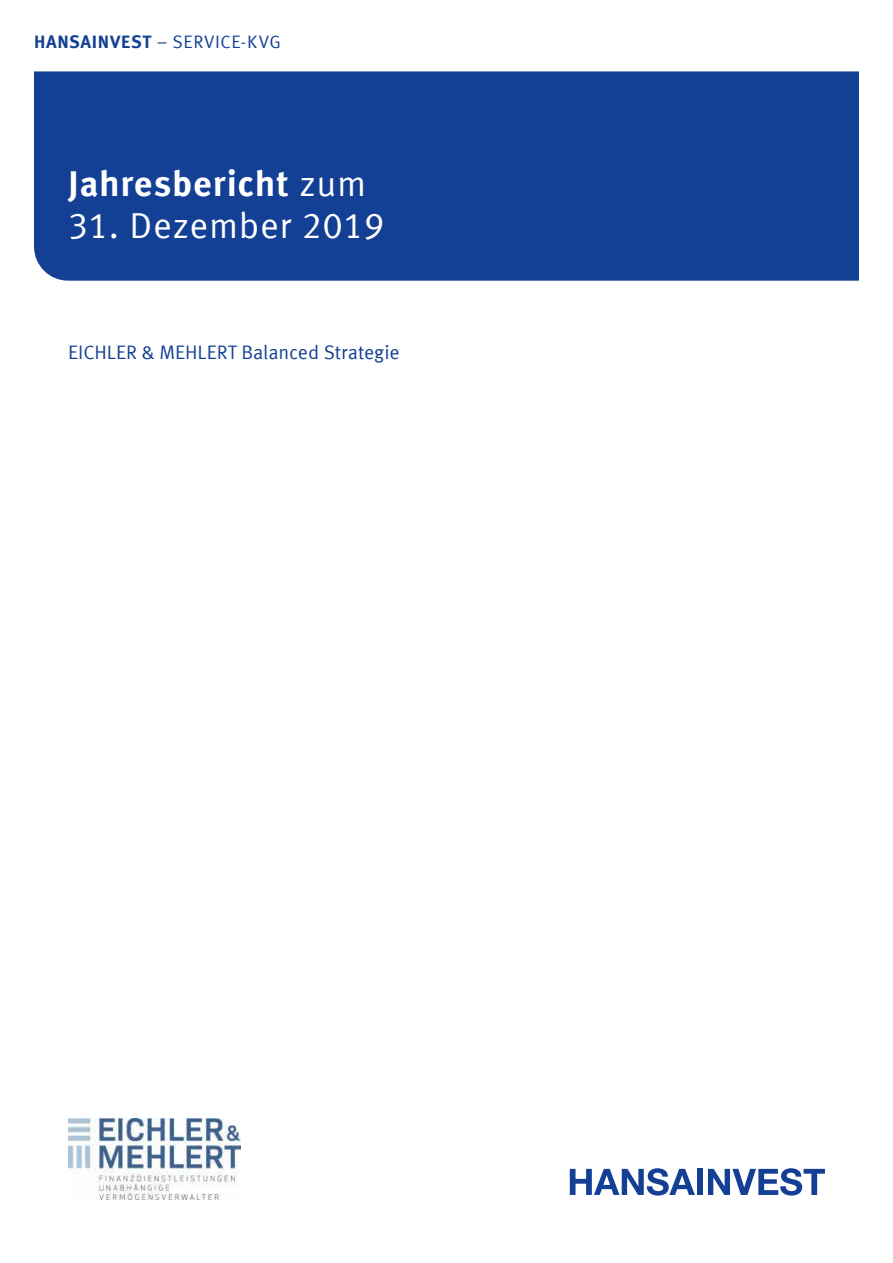
<style>
.page{position:relative;width:893px;height:1263px;background:#fff}
.page>*{position:absolute;margin:0;border:0;box-sizing:border-box;transform-origin:0 0}
.t1{font:700 36px "Meta Offc Pro";letter-spacing:.02em;color:#fff}
.t2{font:36px "Meta Offc Pro Norm";letter-spacing:.015em;color:#fff}
.t3{font:19.5px "Meta Offc Pro Norm";color:#134094}
.t4{font:18px "Meta Offc Pro Norm";letter-spacing:.03em;color:#134094}
.s1{font-family:"Meta Offc Pro";font-weight:700}
.s2{font-family:"Meta Offc Pro Norm";font-weight:400}
</style>
<div class="page">
<div style="left:34px;top:71px;width:825px;height:210px;background:#134094"></div>
<svg style="left:570px;top:1168px;width:125px;height:27px"></svg>
<div style="left:697px;top:1169px;width:6px;height:26px;background:#134094"></div>
<svg style="left:708px;top:1168px;width:117px;height:27px"></svg>
<img style="left:68px;top:1118px;width:172px;height:81px">
<p class="t4" style="left:34px;top:28px;width:248px"><span class="s1">HANSAINVEST</span> – SERVICE-KVG</p>
<h1 class="t1" style="left:68px;top:155px;width:300px">Jahresbericht <span class="s2">zum</span></h1>
<h1 class="t2" style="left:68px;top:198px;width:318px">31. Dezember 2019</h1>
<p class="t3" style="left:68px;top:338px;width:333px">EICHLER &amp; MEHLERT Balanced Strategie</p>
</div>
